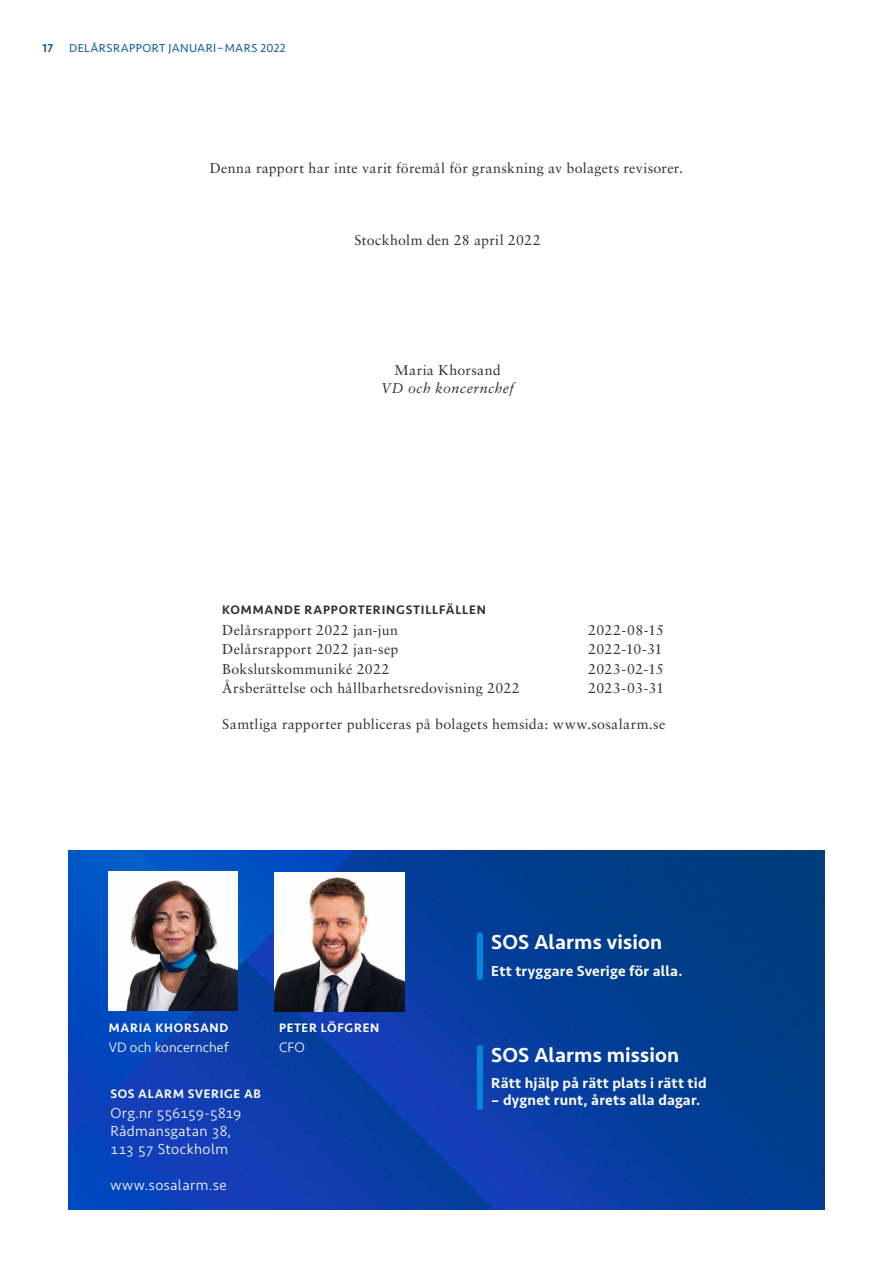
<style>
.page{position:relative;width:893px;height:1263px;background:#fff}
.page>*{position:absolute;margin:0;border:0;box-sizing:border-box;transform-origin:0 0}
.Tabellrubrik_th{font:500 21px "Seravek";letter-spacing:.005em;color:#fff}
.Tabellrubrik_th-2{font:500 15px "Seravek";letter-spacing:.015em;color:#fff}
.Infotext{font:300 15px/18px "Seravek";letter-spacing:.02em;color:#fff}
.Bodycopy{font:14.25px "Sabon LT Std";letter-spacing:.02em;color:#312f30}
.Bodycopy-2{font:italic 14.25px/18px "Sabon LT Std";letter-spacing:.03em;color:#312f30;text-align:center}
.Infotext-2{font:300 14.25px "Seravek";letter-spacing:.005em;color:#fff}
.Mellanrubrik{font:500 12.75px "Seravek";letter-spacing:.055em;color:#fff}
.Mellanrubrik-2{font:500 12.75px "Seravek";letter-spacing:.06em;color:#312f30}
.t1{font:12px "Seravek";letter-spacing:.035em;color:#135cab}
.t2{font:500 12px "Seravek";color:#135cab}
.s1{font-style:normal}
</style>
<div class="page">
<img style="left:68px;top:850px;width:757px;height:360px">
<img style="left:275px;top:872px;width:129px;height:140px">
<img style="left:109px;top:871px;width:129px;height:140px">
<div style="left:477px;top:933px;width:6px;height:46px;background:#0088de"></div>
<div style="left:477px;top:1045px;width:6px;height:65px;background:#0088de"></div>
<p class="t2" style="left:43px;top:40px;width:12px">17</p>
<p class="t1" style="left:69px;top:40px;width:218px">DELÅRSRAPPORT JANUARI–MARS 2022</p>
<p class="Bodycopy" style="left:210px;top:160px;width:475px">Denna rapport har inte varit föremål för granskning av bolagets revisorer.</p>
<p class="Bodycopy" style="left:354px;top:231px;width:188px">Stockholm den 28 april 2022</p>
<p class="Bodycopy-2" style="left:381px;top:361px;width:135px"><span class="s1">Maria Khorsand<br></span>VD och koncernchef</p>
<p class="Mellanrubrik-2" style="left:222px;top:602px;width:265px">KOMMANDE RAPPORTERINGSTILLFÄLLEN</p>
<p class="Bodycopy" style="left:222px;top:621px;width:177px">Delårsrapport 2022 jan-jun</p>
<p class="Bodycopy" style="left:588px;top:621px;width:77px">2022-08-15</p>
<p class="Bodycopy" style="left:222px;top:641px;width:178px">Delårsrapport 2022 jan-sep</p>
<p class="Bodycopy" style="left:588px;top:641px;width:76px">2022-10-31</p>
<p class="Bodycopy" style="left:222px;top:660px;width:169px">Bokslutskommuniké 2022</p>
<p class="Bodycopy" style="left:588px;top:660px;width:77px">2023-02-15</p>
<p class="Bodycopy" style="left:222px;top:680px;width:299px">Årsberättelse och hållbarhetsredovisning 2022</p>
<p class="Bodycopy" style="left:588px;top:680px;width:77px">2023-03-31</p>
<p class="Bodycopy" style="left:222px;top:716px;width:445px">Samtliga rapporter publiceras på bolagets hemsida: www.sosalarm.se</p>
<p class="Mellanrubrik" style="left:109px;top:1020px;width:121px">MARIA KHORSAND</p>
<p class="Infotext-2" style="left:109px;top:1038px;width:121px">VD och koncernchef</p>
<p class="Mellanrubrik" style="left:110px;top:1086px;width:152px">SOS ALARM SVERIGE AB</p>
<p class="Infotext" style="left:110px;top:1104px;width:133px">Org.nr 556159-5819<br>Rådmansgatan 38,</p>
<p class="Infotext" style="left:110px;top:1140px;width:119px">113 57 Stockholm</p>
<p class="Infotext" style="left:110px;top:1176px;width:118px">www.sosalarm.se</p>
<p class="Mellanrubrik" style="left:279px;top:1020px;width:102px">PETER LÖFGREN</p>
<p class="Infotext-2" style="left:279px;top:1038px;width:27px">CFO</p>
<p class="Tabellrubrik_th" style="left:491px;top:929px;width:172px">SOS Alarms vision</p>
<p class="Tabellrubrik_th-2" style="left:491px;top:961px;width:193px">Ett tryggare Sverige för alla.</p>
<p class="Tabellrubrik_th" style="left:491px;top:1042px;width:189px">SOS Alarms mission</p>
<p class="Tabellrubrik_th-2" style="left:491px;top:1074px;width:217px">Rätt hjälp på rätt plats i rätt tid</p>
<p class="Tabellrubrik_th-2" style="left:491px;top:1090px;width:210px">– dygnet runt, årets alla dagar.</p>
</div>
